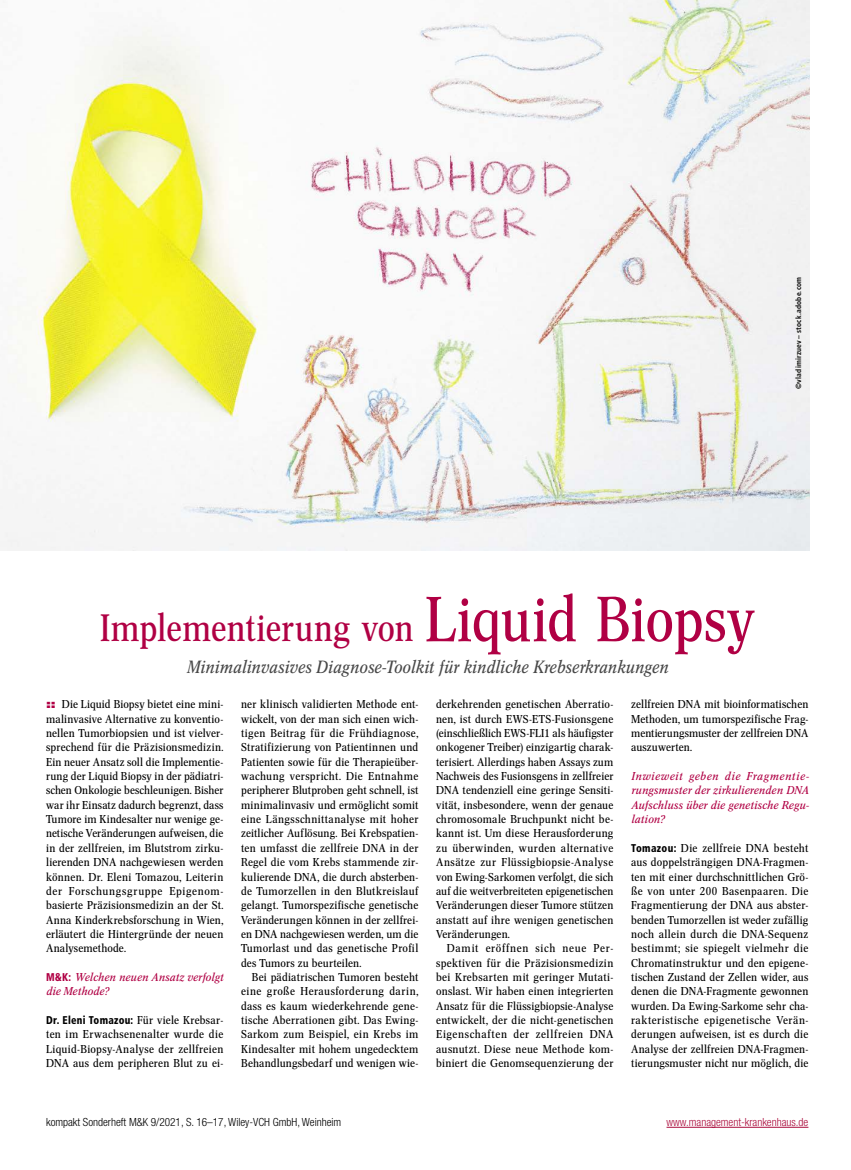
<style>
.page{position:relative;width:851px;height:1170px;background:#fff}
.page>*{position:absolute;margin:0;border:0;box-sizing:border-box;transform-origin:0 0}
.t1{font:37.5px "Concorde Nova";color:#b00044}
.t2{font:italic 17.5px "Concorde Nova";letter-spacing:.015em;color:#484848}
.t3{font:11.25px/14.4px "Concorde Nova";letter-spacing:.015em;color:#000;text-align:justify;scale:1.07 1}
.t4{font:italic 11.25px/14.4px "Concorde Nova";letter-spacing:.02em;color:#b00044;scale:1.07 1}
.t5{font:300 condensed 11.25px "Helvetica Neue LT Std";color:#000}
.t6{font:900 condensed 11.25px "Frutiger LT Std";letter-spacing:.025em;color:#000;scale:.9 1}
.t7{font:300 condensed 11.25px "Helvetica Neue LT Std";color:#aa0b3b}
.t8{font:700 condensed 7.5px "Frutiger LT Std";letter-spacing:.025em;color:#000}
.s1{font-size:62.5px}
.s2{font-family:"Helvetica Neue LT Std";font-weight:900;font-stretch:expanded;color:#b00044}
.s3{font-family:"Frutiger LT Std";font-weight:900;font-style:normal;font-stretch:condensed}
.s4{font-family:"Concorde Nova";font-weight:400;font-stretch:normal}
.s5{font-family:"Frutiger LT Std";font-weight:900;font-stretch:condensed}
</style>
<div class="page">
<img style="left:0;top:0;width:809px;height:550px">
<hr style="left:666px;top:1126px;width:142px;height:1px;background:#aa0b3b">
<p class="t8" style="left:793px;top:389px;width:113px;rotate:-90deg">©vladimirzuev – stock.adobe.com</p>
<h1 class="t1" style="left:100px;top:606px;width:655px">Implementierung von <span class="s1">Liquid Biopsy</span></h1>
<h2 class="t2" style="left:187px;top:656px;width:482px">Minimalinvasives Diagnose-Toolkit für kindliche Krebserkrankungen</h2>
<p class="t3" style="left:46px;top:697px;width:167px"><span class="s2">::</span> Die Liquid Biopsy bietet eine mini&shy;malinvasive Alternative zu konventio&shy;nellen Tumorbiopsien und ist vielver&shy;sprechend für die Präzisionsmedizin.<br>Ein neuer Ansatz soll die Implementie&shy;rung der Liquid Biopsy in der pädiatri&shy;schen Onkologie beschleunigen. Bisher war ihr Einsatz dadurch begrenzt, dass Tumore im Kindesalter nur wenige ge&shy;netische Veränderungen aufweisen, die in der zellfreien, im Blutstrom zirku&shy;lierenden DNA nachgewiesen werden können. Dr. Eleni Tomazou, Leiterin der Forschungsgruppe Epigenom&shy;basierte Präzisionsmedizin an der St.<br>Anna Kinderkrebsforschung in Wien, erläutert die Hintergründe der neuen Analysemethode.</p>
<p class="t4" style="left:46px;top:969px;width:167px"><span class="s3">M&amp;K:</span> Welchen neuen Ansatz verfolgt die Methode?</p>
<p class="t6" style="left:46px;top:1013px;width:198px">Dr. Eleni Tomazou: <span class="s4">Für viele Krebsar-</span></p>
<p class="t3" style="left:46px;top:1027px;width:167px">ten im Erwachsenenalter wurde die Liquid-Biopsy-Analyse der zellfreien DNA aus dem peripheren Blut zu ei-</p>
<p class="t3" style="left:241px;top:697px;width:167px">ner klinisch validierten Methode ent&shy;wickelt, von der man sich einen wich&shy;tigen Beitrag für die Frühdiagnose, Stratifizierung von Patientinnen und Patienten sowie für die Therapieüber&shy;wachung verspricht. Die Entnahme peripherer Blutproben geht schnell, ist minimalinvasiv und ermöglicht somit eine Längsschnittanalyse mit hoher zeitlicher Auflösung. Bei Krebspatien&shy;ten umfasst die zellfreie DNA in der Regel die vom Krebs stammende zir&shy;kulierende DNA, die durch absterben&shy;de Tumorzellen in den Blutkreislauf gelangt. Tumorspezifische genetische Veränderungen können in der zellfrei&shy;en DNA nachgewiesen werden, um die Tumorlast und das genetische Profil des Tumors zu beurteilen.</p>
<p class="t3" style="left:241px;top:969px;width:167px;text-indent:11px">Bei pädiatrischen Tumoren besteht eine große Herausforderung darin, dass es kaum wiederkehrende gene&shy;tische Aberrationen gibt. Das Ewing-Sarkom zum Beispiel, ein Krebs im Kindesalter mit hohem ungedecktem Behandlungsbedarf und wenigen wie-</p>
<p class="t3" style="left:436px;top:697px;width:167px">derkehrenden genetischen Aberratio&shy;nen, ist durch EWS-ETS-Fusionsgene (einschließlich EWS-FLI1 als häufigster onkogener Treiber) einzigartig charak&shy;terisiert. Allerdings haben Assays zum Nachweis des Fusionsgens in zellfreier DNA tendenziell eine geringe Sensiti&shy;vität, insbesondere, wenn der genaue chromosomale Bruchpunkt nicht be&shy;kannt ist. Um diese Herausforderung zu überwinden, wurden alternative Ansätze zur Flüssigbiopsie-Analyse von Ewing-Sarkomen verfolgt, die sich auf die weitverbreiteten epigenetischen Veränderungen dieser Tumore stützen anstatt auf ihre wenigen genetischen Veränderungen.</p>
<p class="t3" style="left:436px;top:941px;width:167px;text-indent:11px">Damit eröffnen sich neue Per&shy;spektiven für die Präzisionsmedizin bei Krebsarten mit geringer Mutati&shy;onslast. Wir haben einen integrierten Ansatz für die Flüssigbiopsie-Analyse entwickelt, der die nicht-genetischen Eigenschaften der zellfreien DNA ausnutzt. Diese neue Methode kom&shy;biniert die Genomsequenzierung der</p>
<p class="t3" style="left:631px;top:697px;width:167px">zellfreien DNA mit bioinformatischen Methoden, um tumorspezifische Frag&shy;mentierungsmuster der zellfreien DNA auszuwerten.</p>
<p class="t4" style="left:631px;top:769px;width:168px;text-align:justify">Inwieweit geben die Fragmentie&shy;rungsmuster der zirkulierenden DNA Aufschluss über die genetische Regu&shy;lation?</p>
<p class="t3" style="left:631px;top:840px;width:167px"><span class="s5">Tomazou:</span> Die zellfreie DNA besteht aus doppelsträngigen DNA-Fragmen&shy;ten mit einer durchschnittlichen Grö&shy;ße von unter 200 Basenpaaren. Die Fragmentierung der DNA aus abster&shy;benden Tumorzellen ist weder zufällig noch allein durch die DNA-Sequenz bestimmt; sie spiegelt vielmehr die Chromatinstruktur und den epigene&shy;tischen Zustand der Zellen wider, aus denen die DNA-Fragmente gewonnen wurden. Da Ewing-Sarkome sehr cha&shy;rakteristische epigenetische Verän&shy;derungen aufweisen, ist es durch die Analyse der zellfreien DNA-Fragmen&shy;tierungsmuster nicht nur möglich, die</p>
<p class="t5" style="left:46px;top:1115px;width:297px">kompakt Sonderheft M&amp;K 9/2021, S. 16–17, Wiley-VCH GmbH, Weinheim</p>
<p class="t7" style="left:666px;top:1115px;width:143px">www.management-krankenhaus.de</p>
</div>
